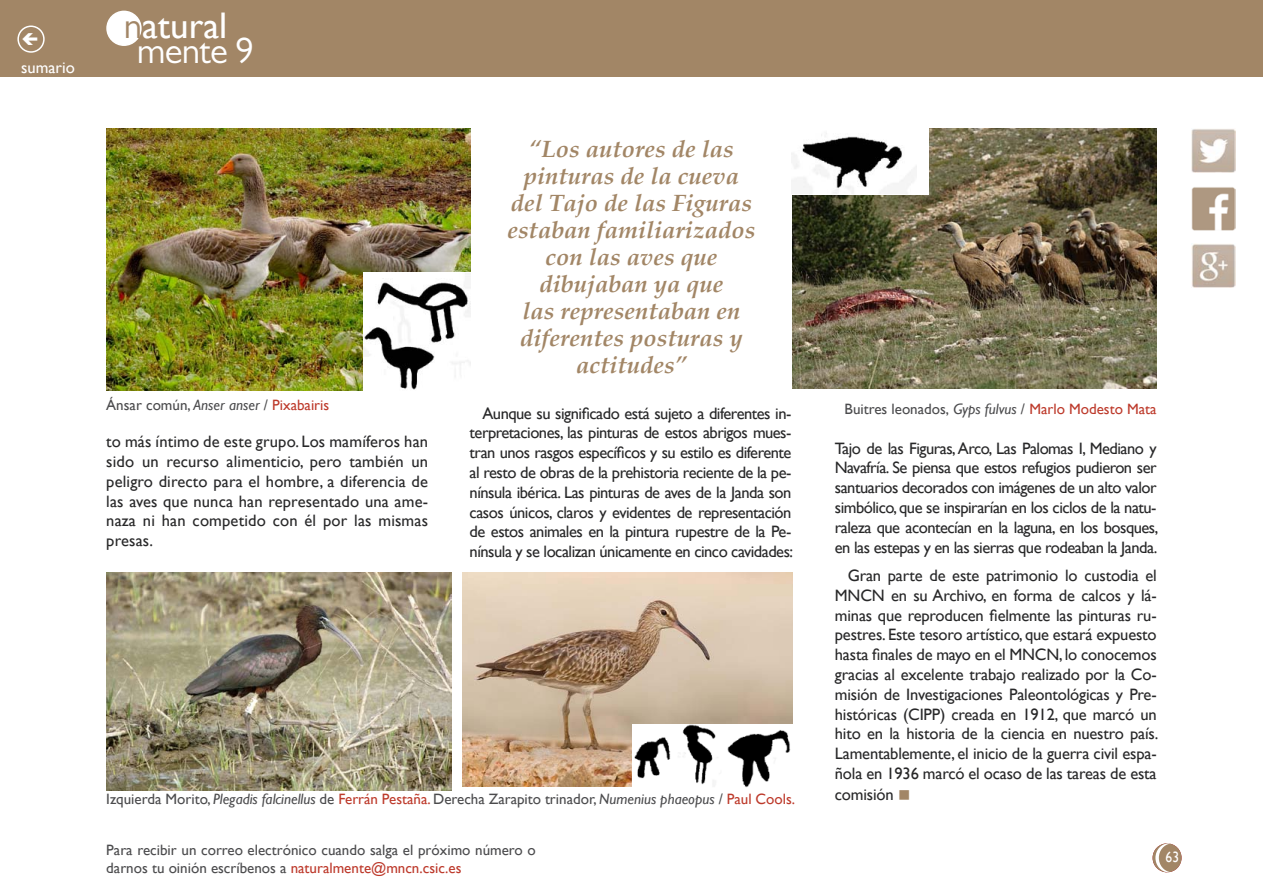
<style>
.page{position:relative;width:1263px;height:893px;background:#fff}
.page>*{position:absolute;margin:0;border:0;box-sizing:border-box;transform-origin:0 0}
.t1{font:37.05px "Gill Sans";color:#fff}
.t2{font:37.05px "Gill Sans MT Pro";letter-spacing:-.02em;color:#fff}
.t3{font:italic 700 24px/27px "Palatino";color:#a28666;text-align:center}
.t4{font:16.5px/19.8px "Gill Sans";letter-spacing:-.03em;color:#282829;text-align:justify}
.t5{font:16.5px "Gill Sans";color:#fff}
.t6{font:15px/18px "Gill Sans";color:#4b4b4d}
.t7{font:15px "Gill Sans";color:#fff;scale:.9 1}
.s1{font-family:"Gill Sans MT Pro";color:#a28666}
.s2{font-style:italic}
.s3{color:#bd3a2b}
.s4{color:#a28666}
.s5{color:#bd392b}
</style>
<div class="page">
<img style="left:1191px;top:187px;width:44px;height:43px">
<img style="left:1191px;top:129px;width:44px;height:44px">
<img style="left:1191px;top:244px;width:44px;height:44px">
<div style="left:1153px;top:844px;width:28px;height:28px;background:#a28666;border-radius:50%"></div>
<div style="left:1152px;top:843px;width:29px;height:29px;border:2px solid #a28666;border-radius:50%"></div>
<div style="left:0;top:0;width:1263px;height:77px;background:#a28666"></div>
<div style="left:107px;top:11px;width:34px;height:34px;background:#fff;border-radius:50%"></div>
<div style="left:106px;top:11px;width:36px;height:35px;border:2px solid #fff;border-radius:50%"></div>
<svg style="left:1155px;top:843px;width:16px;height:29px"></svg>
<div style="left:17px;top:26px;width:28px;height:27px;border:2px solid #fff;border-radius:50%"></div>
<img style="left:792px;top:129px;width:365px;height:259px">
<img style="left:791px;top:129px;width:138px;height:66px">
<img style="left:106px;top:128px;width:365px;height:262px">
<img style="left:363px;top:273px;width:108px;height:117px">
<img style="left:462px;top:572px;width:330px;height:214px">
<img style="left:106px;top:572px;width:345px;height:218px">
<img style="left:633px;top:725px;width:159px;height:62px">
<p class="t5" style="left:21px;top:58px;width:55px">sumario</p>
<h1 class="t1" style="left:124px;top:4px;width:105px"><span class="s1">n</span>atural</h1>
<h1 class="t2" style="left:137px;top:28px;width:119px">mente 9</h1>
<h2 class="t3" style="left:507px;top:136px;width:250px">“Los autores de las pinturas de la cueva del Tajo de las Figuras estaban familiarizados con las aves que dibujaban ya que<br>las representaban en diferentes posturas y actitudes”</h2>
<p class="t6" style="left:106px;top:396px;width:224px">Ánsar común, <span class="s2">Anser anser</span> / <span class="s3">Pixabairis</span></p>
<p class="t4" style="left:482px;top:403px;width:311px">Aunque su significado está sujeto a diferentes in-</p>
<p class="t6" style="left:844px;top:401px;width:314px">Buitres leonados, <span class="s2">Gyps fulvus</span> / <span class="s3">Marlo Modesto Mata</span></p>
<p class="t4" style="left:470px;top:423px;width:325px">terpretaciones, las pinturas de estos abrigos mues&shy;tran unos rasgos específicos y su estilo es diferente al resto de obras de la prehistoria reciente de la pe&shy;nínsula ibérica. Las pinturas de aves de la Janda son casos únicos, claros y evidentes de representación de estos animales en la pintura rupestre de la Pe&shy;nínsula y se localizan únicamente en cinco cavidades:</p>
<p class="t4" style="left:106px;top:432px;width:323px">to más íntimo de este grupo. Los mamíferos han sido un recurso alimenticio, pero también un peligro directo para el hombre, a diferencia de las aves que nunca han representado una ame&shy;naza ni han competido con él por las mismas presas.</p>
<p class="t4" style="left:835px;top:438px;width:325px">Tajo de las Figuras, Arco, Las Palomas I, Mediano y Navafría. Se piensa que estos refugios pudieron ser santuarios decorados con imágenes de un alto valor simbólico, que se inspirarían en los ciclos de la natu&shy;raleza que acontecían en la laguna, en los bosques, en las estepas y en las sierras que rodeaban la Janda.</p>
<p class="t4" style="left:835px;top:566px;width:325px;text-indent:13px">Gran parte de este patrimonio lo custodia el MNCN en su Archivo, en forma de calcos y lá&shy;minas que reproducen fielmente las pinturas ru&shy;pestres. Este tesoro artístico, que estará expuesto hasta finales de mayo en el MNCN, lo conocemos gracias al excelente trabajo realizado por la Co&shy;misión de Investigaciones Paleontológicas y Pre&shy;históricas (CIPP) creada en 1912, que marcó un hito en la historia de la ciencia en nuestro país.<br>Lamentablemente, el inicio de la guerra civil espa&shy;ñola en 1936 marcó el ocaso de las tareas de esta comisión <span class="s4">■</span></p>
<p class="t6" style="left:106px;top:790px;width:690px">Izquierda Morito, <span class="s2">Plegadis falcinellus</span> de <span class="s3">Ferrán Pestaña.</span> Derecha Zarapito trinador, <span class="s2">Numenius phaeopus</span> / <span class="s3">Paul Cools.</span></p>
<p class="t6" style="left:106px;top:842px;width:431px">Para recibir un correo electrónico cuando salga el próximo número o darnos tu oinión escríbenos a <span class="s5">naturalmente@mncn.csic.es</span></p>
<p class="t7" style="left:1165px;top:849px;width:16px">63</p>
</div>
